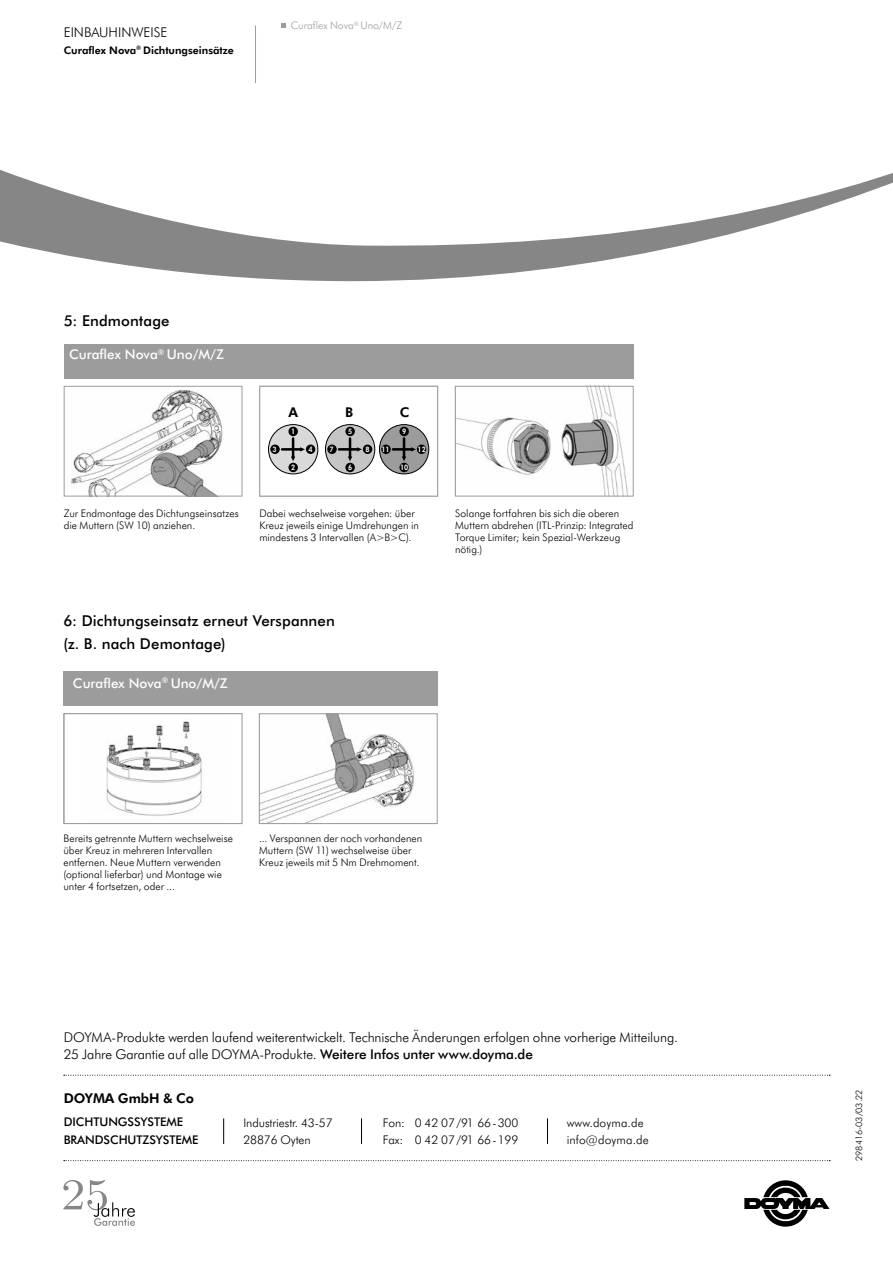
<style>
.page{position:relative;width:893px;height:1263px;background:#fff}
.page>*{position:absolute;margin:0;border:0;box-sizing:border-box;transform-origin:0 0}
.t1{font:500 15px/22.5px "Futura BT";letter-spacing:.005em;color:#000}
.t2{font:300 13.5px/17px "Futura BT";letter-spacing:-.005em;color:#000}
.t3{font:500 13.5px "Futura BT";color:#fff}
.t4{font:700 13.5px "Futura BT";letter-spacing:-.005em;color:#000}
.t5{font:300 12px/16.5px "Futura BT";color:#000}
.t6{font:500 12px/17.7px "Futura BT";letter-spacing:-.005em;color:#000}
.t7{font:300 10.5px/12px "Futura BT";letter-spacing:.005em;color:#000}
.t8{font:700 10.5px "Futura BT";color:#000}
.t9{font:300 10.5px "Futura BT";letter-spacing:.005em;color:#9c9c9c}
.t10{font:300 9px "Futura BT";color:#000}
.t11{font:700 7.5px "Futura BT";color:#fff;scale:.9 1}
.s1{font-weight:500}
</style>
<div class="page">
<svg style="left:0;top:170px;width:893px;height:111px"></svg>
<svg style="left:64px;top:1160px;width:766px;height:1px"></svg>
<svg style="left:744px;top:1180px;width:86px;height:47px"></svg>
<svg style="left:64px;top:1075px;width:766px;height:1px"></svg>
<svg style="left:223px;top:1118px;width:1px;height:26px"></svg>
<svg style="left:361px;top:1118px;width:1px;height:26px"></svg>
<svg style="left:547px;top:1118px;width:1px;height:26px"></svg>
<hr style="left:255px;top:26px;width:1px;height:57px;background:#9c9c9c">
<svg style="left:281px;top:23px;width:5px;height:5px"></svg>
<svg style="left:70px;top:389px;width:153px;height:105px"></svg>
<div style="left:64px;top:386px;width:178px;height:110px;border:1px solid #9c9c9c"></div>
<svg style="left:457px;top:388px;width:171px;height:106px"></svg>
<div style="left:455px;top:386px;width:179px;height:110px;border:1px solid #9c9c9c"></div>
<div style="left:64px;top:344px;width:570px;height:34px;background:#9c9c9c"></div>
<div style="left:259px;top:386px;width:179px;height:110px;background:#fff;border:1px solid #9c9c9c"></div>
<div style="left:269px;top:425px;width:49px;height:49px;background:#d9d9d9;border-radius:50%"></div>
<div style="left:268px;top:424px;width:50px;height:50px;border:1px solid #000;border-radius:50%"></div>
<div style="left:288px;top:427px;width:10px;height:9px;background:#000;border-radius:50%"></div>
<div style="left:288px;top:463px;width:10px;height:9px;background:#000;border-radius:50%"></div>
<div style="left:306px;top:444px;width:9px;height:10px;background:#000;border-radius:50%"></div>
<div style="left:270px;top:444px;width:10px;height:10px;background:#000;border-radius:50%"></div>
<hr style="left:292px;top:438px;width:2px;height:20px;background:#000">
<hr style="left:282px;top:448px;width:19px;height:3px;background:#000">
<svg style="left:291px;top:447px;width:14px;height:14px"></svg>
<div style="left:379px;top:425px;width:50px;height:49px;background:#9c9c9c;border-radius:50%"></div>
<div style="left:379px;top:424px;width:50px;height:50px;border:1px solid #000;border-radius:50%"></div>
<div style="left:325px;top:425px;width:50px;height:49px;background:#c5c5c5;border-radius:50%"></div>
<div style="left:325px;top:424px;width:50px;height:50px;border:1px solid #000;border-radius:50%"></div>
<div style="left:399px;top:427px;width:10px;height:9px;background:#000;border-radius:50%"></div>
<div style="left:345px;top:427px;width:10px;height:9px;background:#000;border-radius:50%"></div>
<div style="left:399px;top:463px;width:10px;height:9px;background:#000;border-radius:50%"></div>
<div style="left:345px;top:463px;width:10px;height:9px;background:#000;border-radius:50%"></div>
<div style="left:417px;top:444px;width:9px;height:10px;background:#000;border-radius:50%"></div>
<div style="left:363px;top:444px;width:9px;height:10px;background:#000;border-radius:50%"></div>
<div style="left:381px;top:444px;width:10px;height:10px;background:#000;border-radius:50%"></div>
<div style="left:327px;top:444px;width:10px;height:10px;background:#000;border-radius:50%"></div>
<hr style="left:403px;top:438px;width:2px;height:20px;background:#000">
<hr style="left:349px;top:438px;width:2px;height:20px;background:#000">
<hr style="left:393px;top:448px;width:19px;height:3px;background:#000">
<svg style="left:402px;top:447px;width:14px;height:14px"></svg>
<hr style="left:339px;top:448px;width:19px;height:3px;background:#000">
<svg style="left:348px;top:447px;width:14px;height:14px"></svg>
<img style="left:106px;top:721px;width:96px;height:95px">
<div style="left:64px;top:713px;width:178px;height:111px;border:1px solid #9c9c9c"></div>
<svg style="left:261px;top:715px;width:153px;height:107px"></svg>
<div style="left:259px;top:713px;width:179px;height:111px;border:1px solid #9c9c9c"></div>
<div style="left:63px;top:672px;width:375px;height:34px;background:#9c9c9c"></div>
<svg style="left:63px;top:1180px;width:72px;height:46px"></svg>
<p class="t2" style="left:64px;top:23px;width:105px">EINBAUHINWEISE</p>
<p class="t8" style="left:64px;top:43px;width:172px">Curaflex Nova<sup>®</sup> Dichtungseinsätze</p>
<p class="t9" style="left:291px;top:19px;width:113px">Curaflex Nova<sup>®</sup> Uno/M/Z</p>
<h1 class="t1" style="left:64px;top:309px;width:107px">5: Endmontage</h1>
<p class="t3" style="left:69px;top:345px;width:156px">Curaflex Nova<sup>®</sup> Uno/M/Z</p>
<p class="t3" style="left:216px;top:345px;width:8px">T</p>
<p class="t4" style="left:288px;top:403px;width:11px">A</p>
<p class="t4" style="left:345px;top:403px;width:10px">B</p>
<p class="t4" style="left:400px;top:403px;width:11px">C</p>
<p class="t11" style="left:291px;top:426px;width:6px">1</p>
<p class="t11" style="left:348px;top:426px;width:6px">5</p>
<p class="t11" style="left:402px;top:426px;width:6px">9</p>
<p class="t11" style="left:291px;top:462px;width:6px">2</p>
<p class="t11" style="left:348px;top:462px;width:6px">6</p>
<p class="t11" style="left:400px;top:462px;width:11px">10</p>
<p class="t11" style="left:272px;top:444px;width:6px">3</p>
<p class="t11" style="left:309px;top:444px;width:6px">4</p>
<p class="t11" style="left:329px;top:444px;width:6px">7</p>
<p class="t11" style="left:366px;top:444px;width:6px">8</p>
<p class="t11" style="left:381px;top:444px;width:11px">11</p>
<p class="t11" style="left:417px;top:444px;width:11px">12</p>
<p class="t7" style="left:64px;top:507px;width:176px">Zur Endmontage des Dichtungseinsatzes die Muttern (SW 10) anziehen.</p>
<p class="t7" style="left:259px;top:507px;width:161px">Dabei wechselweise vorgehen: über<br>Kreuz jeweils einige Umdrehungen in mindestens 3 Intervallen (A&gt;B&gt;C).</p>
<p class="t7" style="left:455px;top:507px;width:180px">Solange fortfahren bis sich die oberen Muttern abdrehen (ITL-Prinzip: Integrated Torque Limiter; kein Spezial-Werkzeug nötig.)</p>
<h1 class="t1" style="left:63px;top:609px;width:273px">6: Dichtungseinsatz erneut Verspannen (z. B. nach Demontage)</h1>
<p class="t3" style="left:73px;top:673px;width:156px">Curaflex Nova<sup>®</sup> Uno/M/Z</p>
<p class="t3" style="left:220px;top:673px;width:8px">T</p>
<p class="t7" style="left:63px;top:832px;width:171px">Bereits getrennte Muttern wechselweise über Kreuz in mehreren Intervallen entfernen. Neue Muttern verwenden (optional lieferbar) und Montage wie unter 4 fortsetzen, oder ...</p>
<p class="t7" style="left:259px;top:832px;width:165px">... Verspannen der noch vorhandenen<br>Muttern (SW 11) wechselweise über<br>Kreuz jeweils mit 5 Nm Drehmoment.</p>
<p class="t2" style="left:64px;top:1028px;width:616px">DOYMA-Produkte werden laufend weiterentwickelt. Technische Änderungen erfolgen ohne vorherige Mitteilung.<br>25 Jahre Garantie auf alle DOYMA-Produkte. <span class="s1">Weitere Infos unter www.doyma.de</span></p>
<p class="t4" style="left:64px;top:1089px;width:132px">DOYMA GmbH &amp; Co</p>
<p class="t6" style="left:64px;top:1112px;width:136px">DICHTUNGSSYSTEME<br>BRANDSCHUTZSYSTEME</p>
<p class="t5" style="left:243px;top:1114px;width:91px">Industriestr. 43-57<br>28876 Oyten</p>
<p class="t5" style="left:383px;top:1114px;width:137px">Fon: 0 42 07/91 66-300<br>Fax: 0 42 07/91 66-199</p>
<p class="t5" style="left:567px;top:1114px;width:84px">www.doyma.de info@doyma.de</p>
<p class="t10" style="left:853px;top:1161px;width:73px;rotate:-90deg">298416-03/03.22</p>
</div>
